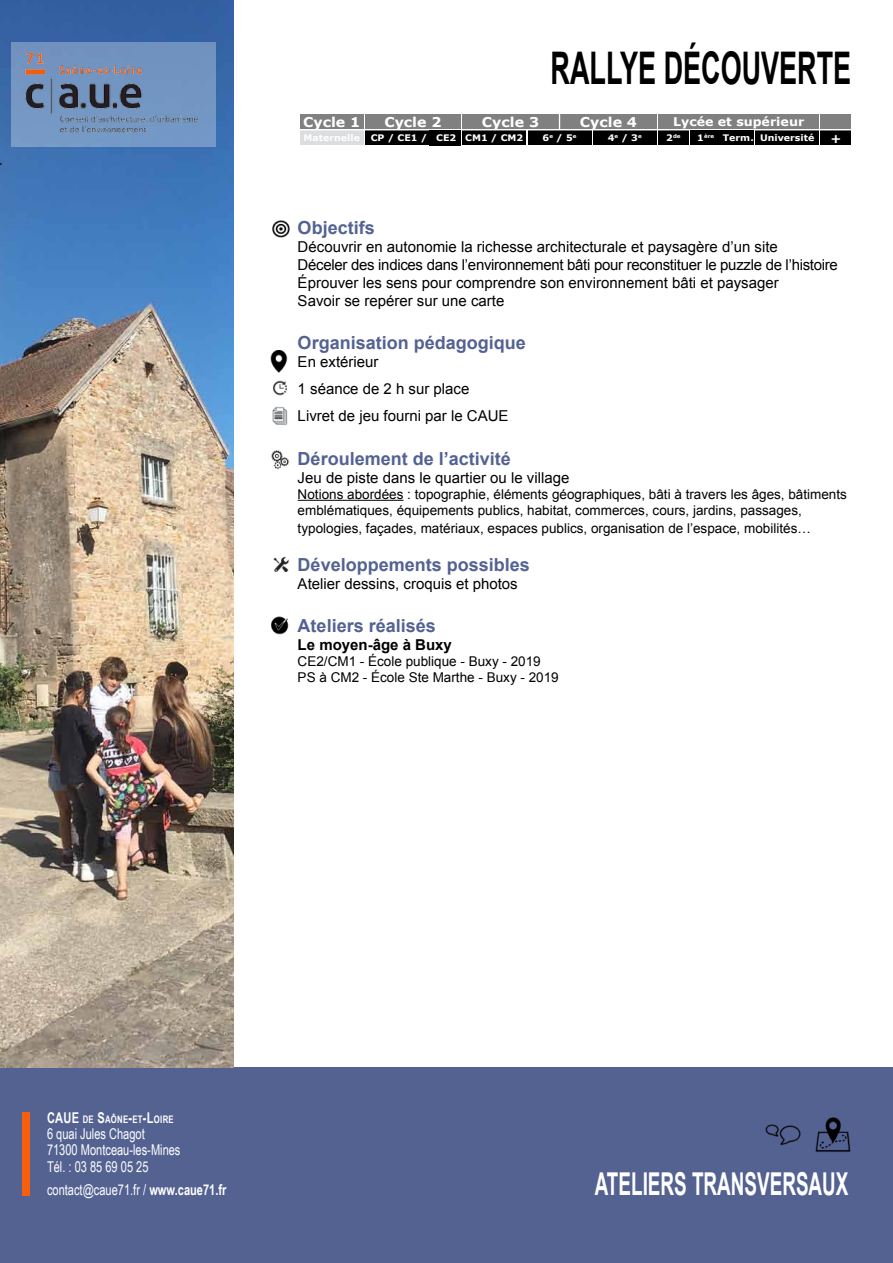
<style>
.page{position:relative;width:893px;height:1263px;background:#fff}
.page>*{position:absolute;margin:0;border:0;box-sizing:border-box;transform-origin:0 0}
.t1{font:700 45px "Arial";color:#000;scale:.6 1}
.t2{font:700 31.5px "Arial";color:#fff;scale:.6 1}
.t3{font:700 18px "Arial";color:#546292}
.t4{font:15px/18px "Arial";color:#000}
.t5{font:700 15px "Arial";color:#000}
.t6{font:14.85px/16.2px "Arial Narrow";color:#fff;scale:.91 1}
.t7{font:13.5px/16.2px "Arial";color:#000}
.t8{font:700 13.5px "Verdana";color:#fff;scale:1.05 1}
.t9{font:700 12px "Verdana";color:#fff;scale:1.05 1}
.t10{font:700 10.35px "Arial Narrow";letter-spacing:.03em;color:#fff;scale:.91 1}
.t11{font:700 9px "Verdana";color:#fff;scale:1.05 1}
.t12{font:700 5.25px "Verdana";color:#fff;scale:1.05 1}
.s1{font-size:9px}
.s2{font-size:14.85px}
.s3{font-style:inherit}
.s4{font-weight:700}
</style>
<div class="page">
<div style="left:0;top:1067px;width:892px;height:196px;background:#546292"></div>
<div style="left:22px;top:1112px;width:8px;height:83px;background:#f75f0f"></div>
<img style="left:815px;top:1117px;width:36px;height:35px">
<img style="left:272px;top:220px;width:18px;height:18px">
<img style="left:765px;top:1124px;width:36px;height:21px">
<img style="left:271px;top:450px;width:19px;height:20px">
<img style="left:271px;top:616px;width:18px;height:18px">
<img style="left:270px;top:351px;width:18px;height:21px">
<img style="left:273px;top:380px;width:14px;height:16px">
<img style="left:272px;top:407px;width:16px;height:18px">
<img style="left:273px;top:556px;width:16px;height:16px">
<hr style="left:298px;top:500px;width:105px;height:1px;background:#000">
<div style="left:300px;top:131px;width:64px;height:14px;background:#dcddde"></div>
<div style="left:365px;top:131px;width:68px;height:14px;background:#000"></div>
<div style="left:462px;top:131px;width:64px;height:14px;background:#000"></div>
<div style="left:528px;top:131px;width:63px;height:14px;background:#000"></div>
<div style="left:593px;top:131px;width:64px;height:14px;background:#000"></div>
<div style="left:658px;top:131px;width:31px;height:14px;background:#000"></div>
<div style="left:755px;top:131px;width:64px;height:14px;background:#000"></div>
<div style="left:821px;top:131px;width:30px;height:14px;background:#000"></div>
<div style="left:300px;top:114px;width:64px;height:15px;background:#808080"></div>
<div style="left:365px;top:114px;width:96px;height:15px;background:#808080"></div>
<div style="left:462px;top:114px;width:97px;height:15px;background:#808080"></div>
<div style="left:560px;top:114px;width:97px;height:15px;background:#808080"></div>
<div style="left:658px;top:114px;width:161px;height:15px;background:#808080"></div>
<div style="left:821px;top:114px;width:30px;height:15px;background:#808080"></div>
<div style="left:690px;top:131px;width:31px;height:14px;background:#000"></div>
<div style="left:723px;top:131px;width:31px;height:14px;background:#000"></div>
<div style="left:429px;top:130px;width:32px;height:15px;background:#000"></div>
<img style="left:0;top:0;width:233px;height:1067px">
<div style="left:12px;top:43px;width:204px;height:104px;background:#7397c3"></div>
<img style="left:24px;top:52px;width:174px;height:81px">
<h1 class="t1" style="left:551px;top:38px;width:502px">Rallye découverte</h1>
<p class="t8" style="left:303px;top:113px;width:56px">Cycle 1</p>
<p class="t8" style="left:384px;top:113px;width:56px">Cycle 2</p>
<p class="t8" style="left:482px;top:113px;width:56px">Cycle 3</p>
<p class="t8" style="left:580px;top:113px;width:56px">Cycle 4</p>
<p class="t9" style="left:673px;top:114px;width:126px">Lycée et supérieur</p>
<p class="t11" style="left:436px;top:132px;width:21px">CE2</p>
<p class="t11" style="left:697px;top:132px;width:55px">1<sup>ère</sup> Term.</p>
<p class="t11" style="left:304px;top:132px;width:119px">Maternelle CP / CE1 /</p>
<p class="t11" style="left:465px;top:132px;width:57px">CM1 / CM2</p>
<p class="t11" style="left:543px;top:132px;width:34px">6<sup>e</sup> / 5<sup>e</sup></p>
<p class="t11" style="left:608px;top:132px;width:34px">4<sup>e</sup> / 3<sup>e</sup></p>
<p class="t12" style="left:666px;top:133px;width:15px"><span class="s1">2</span>de</p>
<p class="t11" style="left:760px;top:132px;width:53px">Université</p>
<p class="t9" style="left:830px;top:130px;width:12px">+</p>
<p class="t3" style="left:298px;top:216px;width:79px">Objectifs</p>
<p class="t4" style="left:298px;top:238px;width:542px">Découvrir en autonomie la richesse architecturale et paysagère d’un site<br>Déceler des indices dans l’environnement bâti pour reconstituer le puzzle de l’histoire Éprouver les sens pour comprendre son environnement bâti et paysager<br>Savoir se repérer sur une carte</p>
<p class="t3" style="left:298px;top:331px;width:230px">Organisation pédagogique</p>
<p class="t4" style="left:298px;top:349px;width:212px;line-height:27px">En extérieur<br>1 séance de 2 h sur place<br>Livret de jeu fourni par le CAUE</p>
<p class="t3" style="left:298px;top:446px;width:215px">Déroulement de l’activité</p>
<p class="t4" style="left:298px;top:468px;width:273px">Jeu de piste dans le quartier ou le village</p>
<p class="t7" style="left:298px;top:486px;width:551px">Notions abordées : topographie, éléments géographiques, bâti à travers les âges, bâtiments emblématiques, équipements publics, habitat, commerces, cours, jardins, passages,</p>
<p class="t7" style="left:298px;top:520px;width:515px">typologies, façades, matériaux, espaces publics, organisation de l’espace, mobilités…</p>
<p class="t3" style="left:298px;top:553px;width:234px">Développements possibles</p>
<p class="t4" style="left:298px;top:575px;width:222px">Atelier dessins, croquis et photos</p>
<p class="t3" style="left:298px;top:614px;width:140px">Ateliers réalisés</p>
<p class="t5" style="left:298px;top:635px;width:156px">Le moyen-âge à Buxy</p>
<p class="t7" style="left:298px;top:654px;width:263px">CE2/CM1 - école publique - Buxy - 2019<br>PS à CM2 - école Ste Marthe - Buxy - 2019</p>
<p class="t10" style="left:47px;top:1111px;width:140px"><span class="s2">CAUE</span> DE <span class="s2">S</span>AÔNE<span class="s2">-</span>ET<span class="s2">-L</span>OIRE</p>
<p class="t6" style="left:47px;top:1125px;width:148px"><span class="s3">6</span> quai Jules Chagot<br><span class="s3">71300</span> Montceau-les-Mines<br>Tél. <span class="s3">: 03 85 69 05 25</span></p>
<p class="t6" style="left:47px;top:1181px;width:199px">contact@caue71.fr / <span class="s4">www.caue71.fr</span></p>
<h2 class="t2" style="left:595px;top:1163px;width:424px">Ateliers transversaux</h2>
</div>
